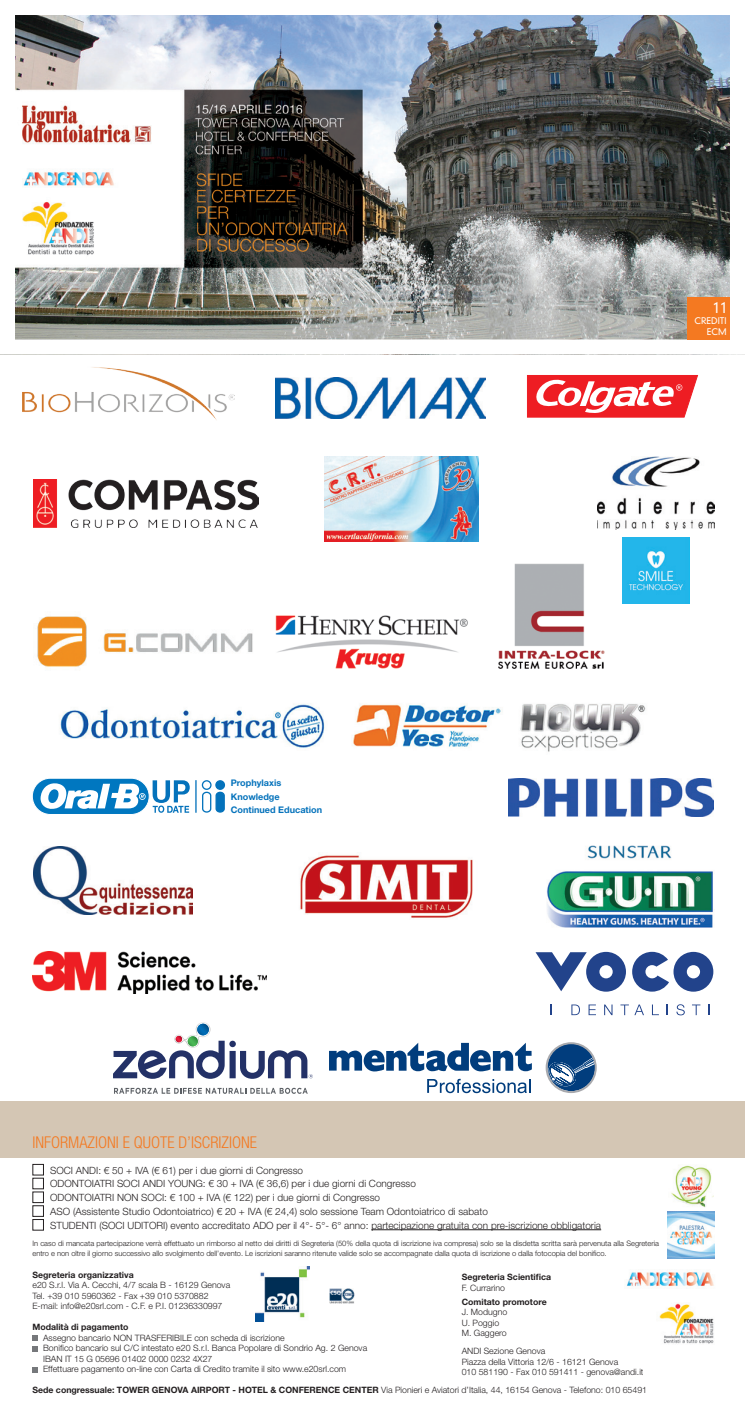
<style>
.page{position:relative;width:745px;height:1418px;background:#fff}
.page>*{position:absolute;margin:0;border:0;box-sizing:border-box;transform-origin:0 0}
.t1{font:300 condensed 16.25px "Helvetica Neue LT Std";color:#f47921}
.t2{font:300 14.62px "DIN Neuzeit Grotesk";color:#fff}
.t3{font:300 10px/13.8px "Helvetica Neue LT Std";color:#231f20}
.t4{font:700 9.12px/13.1px "Helvetica Neue LT Std";color:#0472bb}
.t5{font:300 8.88px/11px "DIN Neuzeit Grotesk";color:#fff;text-align:right}
.t6{font:300 8.75px/10.5px "Helvetica Neue LT Std";color:#231f20}
.t7{font:700 8.75px "Helvetica Neue LT Std";color:#231f20}
.t8{font:300 7.5px/10.5px "Helvetica Neue LT Std";color:#231f20}
.s1{font-weight:700}
</style>
<div class="page">
<div style="left:0;top:1101px;width:744px;height:56px;background:#d4c6b4"></div>
<hr style="left:371px;top:1229px;width:229px;height:1px;background:#231f20">
<div style="left:32px;top:1163px;width:12px;height:12px;border:1px solid #231f20"></div>
<div style="left:32px;top:1177px;width:12px;height:12px;border:1px solid #231f20"></div>
<div style="left:32px;top:1205px;width:12px;height:11px;border:1px solid #231f20"></div>
<div style="left:32px;top:1219px;width:12px;height:11px;border:1px solid #231f20"></div>
<svg style="left:32px;top:1335px;width:6px;height:16px"></svg>
<svg style="left:32px;top:1367px;width:6px;height:5px"></svg>
<img style="left:255px;top:1266px;width:55px;height:55px">
<img style="left:329px;top:1288px;width:25px;height:15px">
<img style="left:627px;top:1272px;width:87px;height:15px">
<img style="left:671px;top:1165px;width:42px;height:43px">
<img style="left:667px;top:1211px;width:46px;height:47px">
<img style="left:16px;top:16px;width:712px;height:322px">
<div style="left:686px;top:297px;width:43px;height:42px;background:#f47921"></div>
<div style="left:216px;top:792px;width:8px;height:20px;background:#0472bb;border-radius:4px"></div>
<div style="left:215px;top:791px;width:10px;height:21px;border:1px solid #0472bb;border-radius:4px"></div>
<div style="left:216px;top:780px;width:8px;height:9px;background:#0472bb;border-radius:50%"></div>
<div style="left:215px;top:780px;width:10px;height:10px;border:1px solid #0472bb;border-radius:50%"></div>
<svg style="left:152px;top:780px;width:60px;height:33px"></svg>
<div style="left:32px;top:778px;width:117px;height:36px;background:#0077c0;border-radius:18px"></div>
<div style="left:32px;top:778px;width:117px;height:36px;border:1px solid #fff;border-radius:18px"></div>
<svg style="left:41px;top:783px;width:104px;height:26px"></svg>
<img style="left:275px;top:377px;width:210px;height:41px">
<div style="left:519px;top:372px;width:186px;height:50px;background:linear-gradient(to right,#fff,#fff)"></div>
<svg style="left:519px;top:372px;width:178px;height:45px"></svg>
<img style="left:324px;top:456px;width:154px;height:85px">
<img style="left:300px;top:855px;width:173px;height:64px">
<div style="left:229px;top:1040px;width:7px;height:7px;background:#233167;border-radius:50%"></div>
<div style="left:229px;top:1050px;width:6px;height:28px;background:#233167"></div>
<svg style="left:240px;top:1050px;width:73px;height:28px"></svg>
<svg style="left:114px;top:1087px;width:193px;height:6px"></svg>
<svg style="left:113px;top:1022px;width:111px;height:56px"></svg>
<div style="left:547px;top:1043px;width:48px;height:48px;background:#013d7d;border-radius:50%"></div>
<svg style="left:548px;top:1056px;width:47px;height:31px"></svg>
<div style="left:545px;top:1042px;width:51px;height:51px;border:2px solid #a8a9ad;border-radius:50%"></div>
<svg style="left:329px;top:1042px;width:202px;height:29px"></svg>
<svg style="left:427px;top:1078px;width:103px;height:15px"></svg>
<img style="left:275px;top:615px;width:193px;height:53px">
<svg style="left:535px;top:951px;width:90px;height:40px"></svg>
<svg style="left:632px;top:951px;width:80px;height:40px"></svg>
<svg style="left:571px;top:1004px;width:8px;height:11px"></svg>
<svg style="left:588px;top:1004px;width:7px;height:11px"></svg>
<svg style="left:604px;top:1004px;width:8px;height:11px"></svg>
<svg style="left:620px;top:1004px;width:8px;height:11px"></svg>
<svg style="left:634px;top:1004px;width:9px;height:11px"></svg>
<svg style="left:652px;top:1004px;width:6px;height:11px"></svg>
<svg style="left:676px;top:1004px;width:8px;height:11px"></svg>
<svg style="left:692px;top:1004px;width:8px;height:11px"></svg>
<img style="left:33px;top:846px;width:160px;height:68px">
<img style="left:37px;top:616px;width:216px;height:51px">
<img style="left:597px;top:456px;width:116px;height:73px">
<img style="left:622px;top:537px;width:67px;height:67px">
<img style="left:498px;top:563px;width:107px;height:106px">
<img style="left:508px;top:778px;width:204px;height:38px">
<img style="left:32px;top:951px;width:234px;height:42px">
<img style="left:547px;top:845px;width:166px;height:83px">
<img style="left:33px;top:479px;width:225px;height:48px">
<img style="left:22px;top:367px;width:212px;height:53px">
<img style="left:60px;top:704px;width:586px;height:48px">
<img style="left:659px;top:1303px;width:54px;height:41px">
<h2 class="t2" style="left:713px;top:299px;width:15px">11</h2>
<p class="t5" style="left:694px;top:315px;width:34px">CREDITI<br>ECM</p>
<p class="t4" style="left:231px;top:776px;width:93px">Prophylaxis<br>Knowledge<br>Continued Education</p>
<h1 class="t1" style="left:32px;top:1132px;width:226px">INFORMAZIONI E QUOTE D’ISCRIZIONE</h1>
<p class="t3" style="left:50px;top:1162px;width:552px">SOCI ANDI: € 50 + IVA (€ 61) per i due giorni di Congresso<br>ODONTOIATRI SOCI ANDI YOUNG: € 30 + IVA (€ 36,6) per i due giorni di Congresso<br>ODONTOIATRI NON SOCI: € 100 + IVA (€ 122) per i due giorni di Congresso<br>ASO (Assistente Studio Odontoiatrico) € 20 + IVA (€ 24,4) solo sessione Team Odontoiatrico di sabato<br>STUDENTI (SOCI UDITORI) evento accreditato ADO per il 4°- 5°- 6° anno: partecipazione gratuita con pre-iscrizione obbligatoria</p>
<p class="t8" style="left:32px;top:1237px;width:627px">In caso di mancata partecipazione verrà effettuato un rimborso al netto dei diritti di Segreteria (50% della quota di iscrizione iva compresa) solo se la disdetta scritta sarà pervenuta alla Segreteria entro e non oltre il giorno successivo allo svolgimento dell’evento. Le iscrizioni saranno ritenute valide solo se accompagnate dalla quota di iscrizione o dalla fotocopia del bonifico.</p>
<p class="t7" style="left:32px;top:1269px;width:103px">Segreteria organizzativa</p>
<p class="t6" style="left:32px;top:1279px;width:199px">e20 S.r.l. Via A. Cecchi, 4/7 scala B - 16129 Genova<br>Tel. +39 010 5960362 - Fax +39 010 5370882<br>E-mail: info@e20srl.com - C.F. e P.I. 01236330997</p>
<p class="t7" style="left:32px;top:1321px;width:98px">Modalità di pagamento</p>
<p class="t6" style="left:43px;top:1332px;width:325px">Assegno bancario NON TRASFERIBILE con scheda di iscrizione<br>Bonifico bancario sul C/C intestato e20 S.r.l. Banca Popolare di Sondrio Ag. 2 Genova IBAN IT 15 G 05696 01402 0000 0232 4X27<br>Effettuare pagamento on-line con Carta di Credito tramite il sito www.e20srl.com</p>
<p class="t6" style="left:32px;top:1384px;width:615px"><span class="s1">Sede congressuale: TOWER GENOVA AIRPORT - HOTEL &amp; CONFERENCE CENTER</span> Via Pionieri e Aviatori d’Italia, 44, 16154 Genova - Telefono: 010 65491</p>
<p class="t7" style="left:461px;top:1271px;width:91px">Segreteria Scientifica</p>
<p class="t6" style="left:461px;top:1281px;width:45px">F. Currarino</p>
<p class="t7" style="left:461px;top:1296px;width:86px">Comitato promotore</p>
<p class="t6" style="left:461px;top:1306px;width:47px">J. Modugno<br>U. Poggio<br>M. Gaggero</p>
<p class="t6" style="left:461px;top:1345px;width:183px">ANDI Sezione Genova<br>Piazza della Vittoria 12/6 - 16121 Genova<br>010 581190 - Fax 010 591411 - genova@andi.it</p>
</div>
